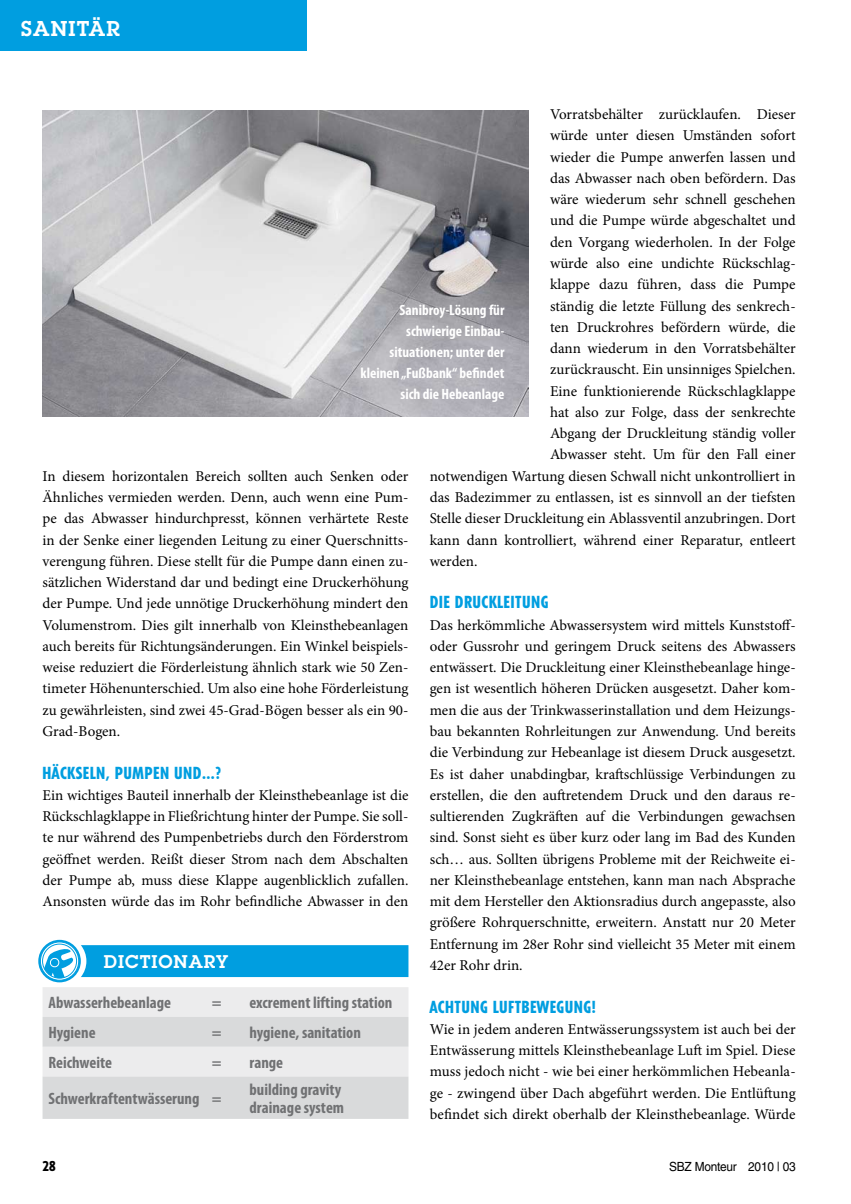
<style>
.page{position:relative;width:851px;height:1204px;background:#fff}
.page>*{position:absolute;margin:0;border:0;box-sizing:border-box;transform-origin:0 0}
.t1{font:600 21px "Lubalin Graph Std";letter-spacing:.05em;color:#fff}
.t2{font:600 18px "Lubalin Graph Std";color:#fff}
.t3{font:700 condensed 16.5px/18px "Myriad Pro";color:#707173}
.t4{font:800 condensed 16.5px "Tempo Std";letter-spacing:.03em;color:#009ee0}
.t5{font:15px/21.3px "Minion Pro";color:#000;text-align:justify}
.t6{font:700 condensed 15px/21px "Myriad Pro";color:#fff;text-align:right}
.t7{font:800 condensed 13.5px "Tempo Std";color:#000}
.t8{font:12.6px "Helvetica LT Std";letter-spacing:-.02em;color:#000;scale:.94 1}
</style>
<div class="page">
<div style="left:40px;top:941px;width:40px;height:40px;background:#009ee0;border-radius:50%"></div>
<div style="left:38px;top:939px;width:43px;height:43px;border:3px solid #009ee0;border-radius:50%"></div>
<svg style="left:40px;top:941px;width:39px;height:39px"></svg>
<div style="left:40px;top:941px;width:39px;height:39px;border:1px solid #009ee0;border-radius:50%"></div>
<svg style="left:43px;top:948px;width:31px;height:30px"></svg>
<div style="left:42px;top:943px;width:35px;height:35px;border:1px solid #009ee0;border-radius:50%"></div>
<div style="left:81px;top:945px;width:327px;height:32px;background:#009ee0"></div>
<img style="left:43px;top:111px;width:485px;height:306px">
<div style="left:0;top:0;width:306px;height:51px;background:#009ee0"></div>
<svg style="left:43px;top:987px;width:365px;height:131px;background:#e1e2e3"></svg>
<h1 class="t1" style="left:21px;top:15px;width:100px">SANITÄR</h1>
<p class="t5" style="left:550px;top:104px;width:247px">Vorratsbehälter zurücklaufen. Dieser</p>
<p class="t5" style="left:550px;top:125px;width:247px">würde unter diesen Umständen sofort</p>
<p class="t5" style="left:550px;top:146px;width:247px">wieder die Pumpe anwerfen lassen und</p>
<p class="t5" style="left:550px;top:167px;width:247px">das Abwasser nach oben befördern. Das</p>
<p class="t5" style="left:550px;top:189px;width:247px">wäre wiederum sehr schnell geschehen</p>
<p class="t5" style="left:550px;top:210px;width:247px">und die Pumpe würde abgeschaltet und</p>
<p class="t5" style="left:550px;top:231px;width:247px">den Vorgang wiederholen. In der Folge</p>
<p class="t5" style="left:550px;top:253px;width:247px">würde also eine undichte Rückschlag-</p>
<p class="t5" style="left:550px;top:274px;width:247px">klappe dazu führen, dass die Pumpe</p>
<p class="t5" style="left:550px;top:295px;width:247px">ständig die letzte Füllung des senkrech-</p>
<p class="t5" style="left:550px;top:316px;width:247px">ten Druckrohres befördern würde, die</p>
<p class="t5" style="left:550px;top:338px;width:247px">dann wiederum in den Vorratsbehälter</p>
<p class="t5" style="left:550px;top:359px;width:247px">zurückrauscht. Ein unsinniges Spielchen.</p>
<p class="t5" style="left:550px;top:380px;width:247px">Eine funktionierende Rückschlagklappe</p>
<p class="t5" style="left:550px;top:401px;width:247px">hat also zur Folge, dass der senkrechte</p>
<p class="t5" style="left:550px;top:423px;width:247px">Abgang der Druckleitung ständig voller</p>
<p class="t5" style="left:550px;top:444px;width:247px">Abwasser steht. Um für den Fall einer</p>
<p class="t5" style="left:429px;top:465px;width:367px">notwendigen Wartung diesen Schwall nicht unkontrolliert in</p>
<p class="t5" style="left:429px;top:486px;width:367px">das Badezimmer zu entlassen, ist es sinnvoll an der tiefsten</p>
<p class="t5" style="left:429px;top:508px;width:367px">Stelle dieser Druckleitung ein Ablassventil anzubringen. Dort</p>
<p class="t5" style="left:429px;top:529px;width:367px">kann dann kontrolliert, während einer Reparatur, entleert</p>
<p class="t5" style="left:429px;top:550px;width:49px">werden.</p>
<p class="t4" style="left:429px;top:592px;width:120px">DIE DRUCKLEITUNG</p>
<p class="t5" style="left:429px;top:614px;width:367px">Das herkömmliche Abwassersystem wird mittels Kunststoff&shy;oder Gussrohr und geringem Druck seitens des Abwassers entwässert. Die Druckleitung einer Kleinsthebeanlage hinge&shy;gen ist wesentlich höheren Drücken ausgesetzt. Daher kom&shy;men die aus der Trinkwasserinstallation und dem Heizungs&shy;bau bekannten Rohrleitungen zur Anwendung. Und bereits die Verbindung zur Hebeanlage ist diesem Druck ausgesetzt.<br>Es ist daher unabdingbar, kraftschlüssige Verbindungen zu erstellen, die den auftretendem Druck und den daraus re&shy;sultierenden Zugkräften auf die Verbindungen gewachsen sind. Sonst sieht es über kurz oder lang im Bad des Kunden sch… aus. Sollten übrigens Probleme mit der Reichweite ei&shy;ner Kleinsthebeanlage entstehen, kann man nach Absprache mit dem Hersteller den Aktionsradius durch angepasste, also größere Rohrquerschnitte, erweitern. Anstatt nur 20 Meter Entfernung im 28er Rohr sind vielleicht 35 Meter mit einem 42er Rohr drin.</p>
<p class="t4" style="left:429px;top:996px;width:167px">ACHTUNG LUFTBEWEGUNG!</p>
<p class="t5" style="left:429px;top:1018px;width:367px">Wie in jedem anderen Entwässerungssystem ist auch bei der Entwässerung mittels Kleinsthebeanlage Luft im Spiel. Diese muss jedoch nicht - wie bei einer herkömmlichen Hebeanla&shy;ge - zwingend über Dach abgeführt werden. Die Entlüftung befindet sich direkt oberhalb der Kleinsthebeanlage. Würde</p>
<p class="t6" style="left:360px;top:299px;width:145px">Sanibroy-Lösung für schwierige Einbau&shy;situationen; unter der kleinen „Fußbank“ befindet sich die Hebeanlage</p>
<p class="t5" style="left:43px;top:465px;width:367px">In diesem horizontalen Bereich sollten auch Senken oder Ähnliches vermieden werden. Denn, auch wenn eine Pum&shy;pe das Abwasser hindurchpresst, können verhärtete Reste in der Senke einer liegenden Leitung zu einer Querschnitts&shy;verengung führen. Diese stellt für die Pumpe dann einen zu&shy;sätzlichen Widerstand dar und bedingt eine Druckerhöhung der Pumpe. Und jede unnötige Druckerhöhung mindert den Volumenstrom. Dies gilt innerhalb von Kleinsthebeanlagen auch bereits für Richtungsänderungen. Ein Winkel beispiels&shy;weise reduziert die Förderleistung ähnlich stark wie 50 Zen&shy;timeter Höhenunterschied. Um also eine hohe Förderleistung zu gewährleisten, sind zwei 45-Grad-Bögen besser als ein 90- Grad-Bogen.</p>
<p class="t4" style="left:43px;top:762px;width:180px">HÄCKSELN, PUMPEN UND...?</p>
<p class="t5" style="left:43px;top:784px;width:367px">Ein wichtiges Bauteil innerhalb der Kleinsthebeanlage ist die Rückschlagklappe in Fließrichtung hinter der Pumpe. Sie soll&shy;te nur während des Pumpenbetriebs durch den Förderstrom geöffnet werden. Reißt dieser Strom nach dem Abschalten der Pumpe ab, muss diese Klappe augenblicklich zufallen.<br>Ansonsten würde das im Rohr befindliche Abwasser in den</p>
<p class="t2" style="left:104px;top:949px;width:85px">DICTIONAR</p>
<p class="t2" style="left:216px;top:949px;width:14px">Y</p>
<p class="t3" style="left:49px;top:993px;width:124px">Abwasserhebeanlage</p>
<p class="t3" style="left:212px;top:993px;width:11px">=</p>
<p class="t3" style="left:249px;top:993px;width:144px">excrement lifting station</p>
<p class="t3" style="left:49px;top:1023px;width:49px">Hygiene</p>
<p class="t3" style="left:212px;top:1023px;width:11px">=</p>
<p class="t3" style="left:249px;top:1023px;width:113px">hygiene, sanitation</p>
<p class="t3" style="left:49px;top:1052px;width:65px">Reichweite</p>
<p class="t3" style="left:212px;top:1052px;width:11px">=</p>
<p class="t3" style="left:249px;top:1052px;width:35px">range</p>
<p class="t3" style="left:49px;top:1088px;width:174px">Schwerkraftentwässerung =</p>
<p class="t3" style="left:249px;top:1079px;width:96px">building gravity drainage system</p>
<p class="t7" style="left:43px;top:1157px;width:14px">28</p>
<p class="t8" style="left:669px;top:1158px;width:136px">SBZ Monteur 2010 | 03</p>
</div>
